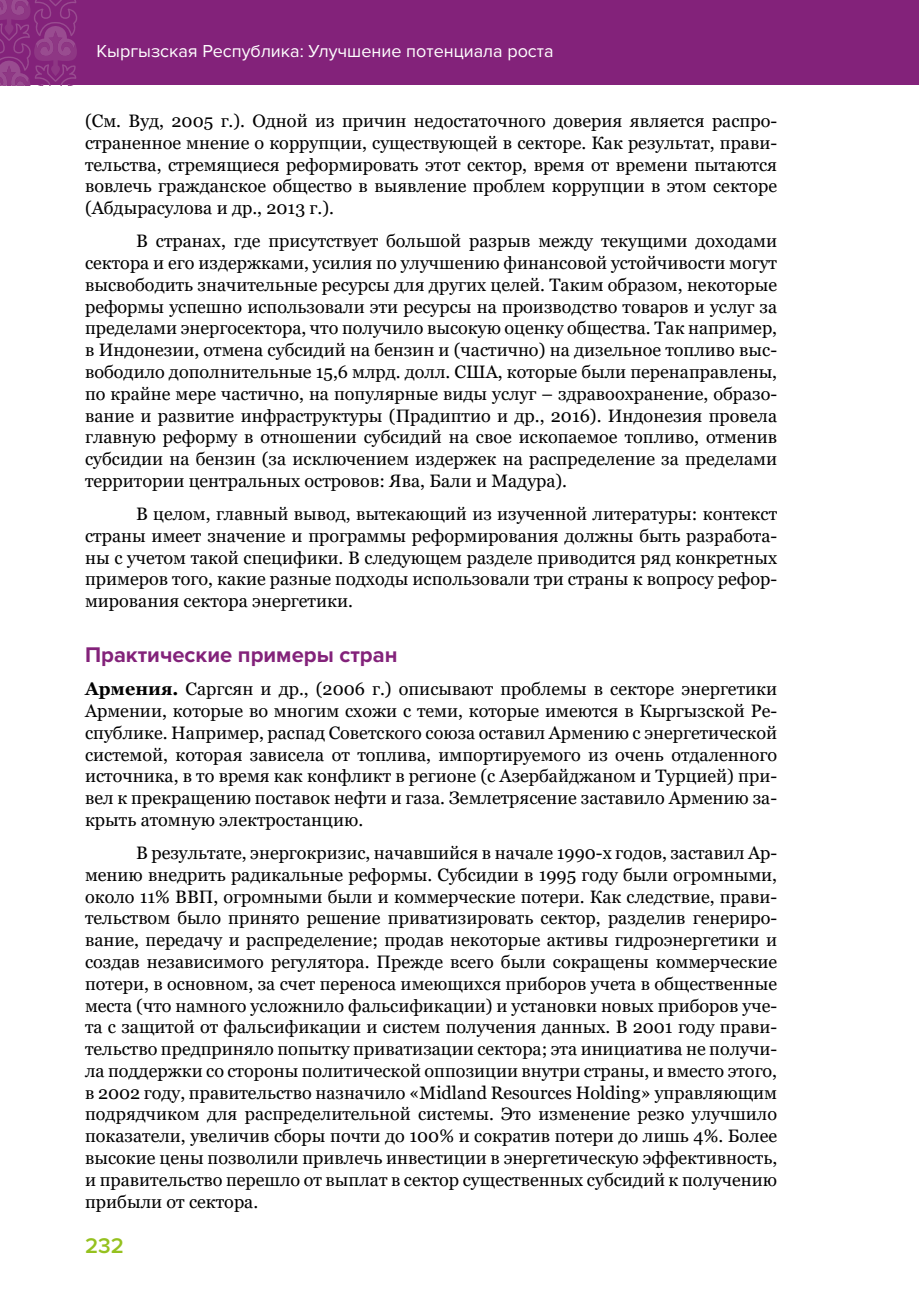
<style>
.page{position:relative;width:919px;height:1304px;background:#fff}
.page>*{position:absolute;margin:0;border:0;box-sizing:border-box;transform-origin:0 0}
.t1{font:700 22px "Proxima Nova";color:#83227a}
.t2{font:600 22px "Proxima Nova";color:#95c11f}
.t3{font:18px/21.8px "Georgia";color:#000;text-align:justify}
.t4{font:18px "Proxima Nova";color:#fff}
.s1{font-weight:700}
</style>
<div class="page">
<hr style="left:918px;top:0;width:1px;height:85px;background:#83227a">
<div style="left:0;top:0;width:918px;height:85px;background:#83227a"></div>
<svg style="left:0;top:0;width:77px;height:85px"></svg>
<p class="t4" style="left:96px;top:40px;width:458px">Кыргызская Республика: Улучшение потенциала роста</p>
<p class="t3" style="left:85px;top:110px;width:693px">(См. Вуд, 2005 г.). Одной из причин недостаточного доверия является распро&shy;страненное мнение о коррупции, существующей в секторе. Как результат, прави&shy;тельства, стремящиеся реформировать этот сектор, время от времени пытаются вовлечь гражданское общество в выявление проблем коррупции в этом секторе (Абдырасулова и др., 2013 г.).</p>
<p class="t3" style="left:85px;top:231px;width:693px;text-indent:51px">В странах, где присутствует большой разрыв между текущими доходами сектора и его издержками, усилия по улучшению финансовой устойчивости могут высвободить значительные ресурсы для других целей. Таким образом, некоторые реформы успешно использовали эти ресурсы на производство товаров и услуг за пределами энергосектора, что получило высокую оценку общества. Так например, в Индонезии, отмена субсидий на бензин и (частично) на дизельное топливо выс&shy;вободило дополнительные 15,6 млрд. долл. США, которые были перенаправлены, по крайне мере частично, на популярные виды услуг – здравоохранение, образо&shy;вание и развитие инфраструктуры (Прадиптио и др., 2016). Индонезия провела главную реформу в отношении субсидий на свое ископаемое топливо, отменив субсидии на бензин (за исключением издержек на распределение за пределами территории центральных островов: Ява, Бали и Мадура).</p>
<p class="t3" style="left:85px;top:503px;width:693px;text-indent:51px">В целом, главный вывод, вытекающий из изученной литературы: контекст страны имеет значение и программы реформирования должны быть разработа&shy;ны с учетом такой специфики. В следующем разделе приводится ряд конкретных примеров того, какие разные подходы использовали три страны к вопросу рефор&shy;мирования сектора энергетики.</p>
<p class="t1" style="left:85px;top:642px;width:314px">Практические примеры стран</p>
<p class="t3" style="left:85px;top:678px;width:693px"><span class="s1">Армения.</span> Саргсян и др., (2006 г.) описывают проблемы в секторе энергетики Армении, которые во многим схожи с теми, которые имеются в Кыргызской Ре&shy;спублике. Например, распад Советского союза оставил Армению с энергетической системой, которая зависела от топлива, импортируемого из очень отдаленного источника, в то время как конфликт в регионе (с Азербайджаном и Турцией) при&shy;вел к прекращению поставок нефти и газа. Землетрясение заставило Армению за&shy;крыть атомную электростанцию.</p>
<p class="t3" style="left:85px;top:842px;width:693px;text-indent:51px">В результате, энергокризис, начавшийся в начале 1990-х годов, заставил Ар&shy;мению внедрить радикальные реформы. Субсидии в 1995 году были огромными, около 11% ВВП, огромными были и коммерческие потери. Как следствие, прави&shy;тельством было принято решение приватизировать сектор, разделив генериро&shy;вание, передачу и распределение; продав некоторые активы гидроэнергетики и создав независимого регулятора. Прежде всего были сокращены коммерческие потери, в основном, за счет переноса имеющихся приборов учета в общественные места (что намного усложнило фальсификации) и установки новых приборов уче&shy;та с защитой от фальсификации и систем получения данных. В 2001 году прави&shy;тельство предприняло попытку приватизации сектора; эта инициатива не получи&shy;ла поддержки со стороны политической оппозиции внутри страны, и вместо этого, в 2002 году, правительство назначило «Midland Resources Holding» управляющим подрядчиком для распределительной системы. Это изменение резко улучшило показатели, увеличив сборы почти до 100% и сократив потери до лишь 4%. Более высокие цены позволили привлечь инвестиции в энергетическую эффективность, и правительство перешло от выплат в сектор существенных субсидий к получению прибыли от сектора.</p>
<p class="t2" style="left:85px;top:1233px;width:40px">232</p>
</div>
